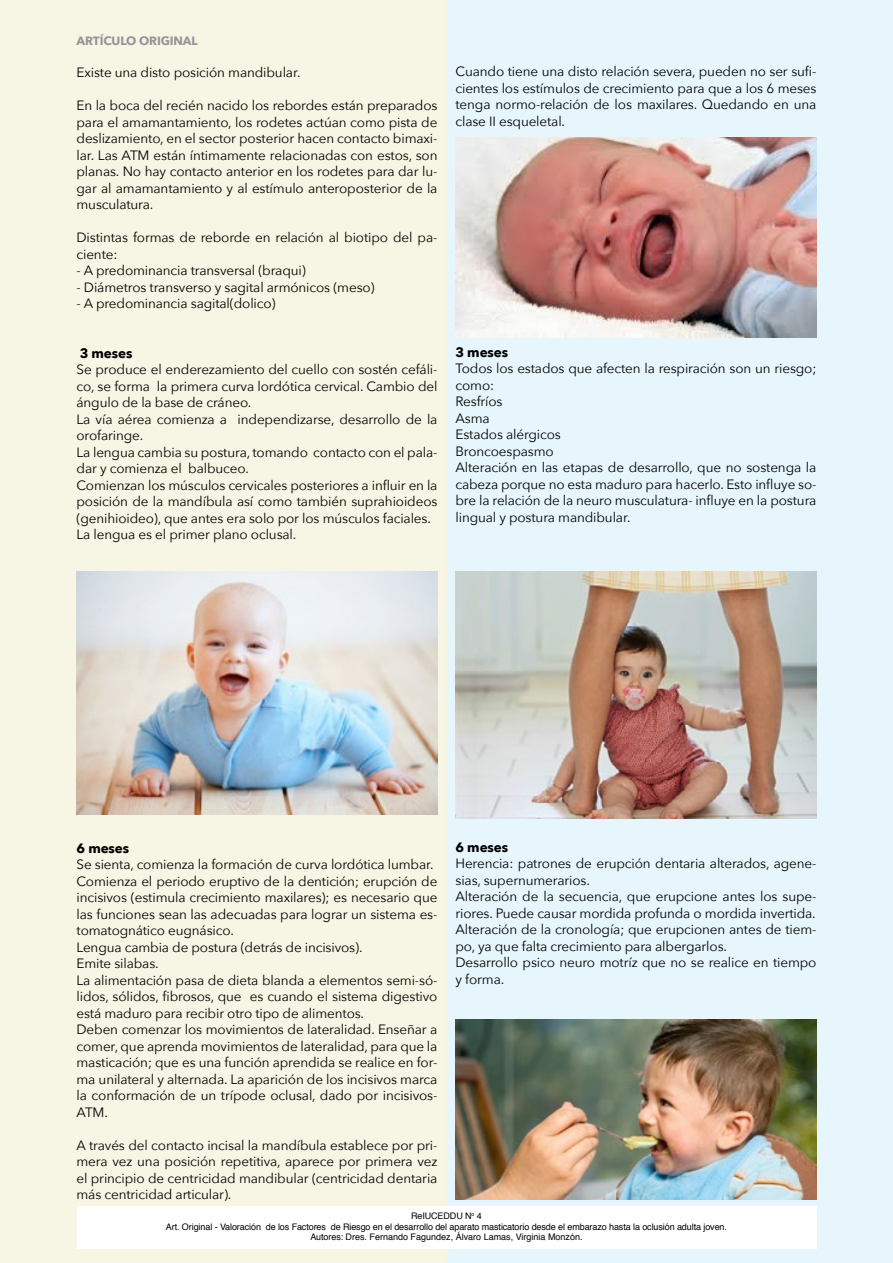
<style>
.page{position:relative;width:893px;height:1263px;background:#fff}
.page>*{position:absolute;margin:0;border:0;box-sizing:border-box;transform-origin:0 0}
.t1{font:13.5px/16.5px "Avenir Next";letter-spacing:-.01em;color:#000}
.t2{font:700 13.5px "Avenir Next";letter-spacing:-.01em;color:#000}
.t3{font:700 12px "Avenir Next";letter-spacing:-.01em;color:#939598}
.t4{font:9px/10.5px "Helvetica";letter-spacing:-.01em;color:#000;text-align:center}
</style>
<div class="page">
<div style="left:446px;top:0;width:447px;height:1263px;background:#e7f6fd"></div>
<div style="left:0;top:0;width:446px;height:1263px;background:#f7f5e4"></div>
<div style="left:77px;top:1207px;width:739px;height:42px;background:#fff"></div>
<img style="left:77px;top:572px;width:360px;height:242px">
<img style="left:455px;top:1019px;width:361px;height:180px">
<img style="left:455px;top:572px;width:361px;height:247px">
<img style="left:455px;top:138px;width:361px;height:200px">
<p class="t3" style="left:77px;top:30px;width:123px">ARTÍCULO ORIGINAL</p>
<p class="t1" style="left:77px;top:64px;width:226px">Existe una disto posición mandibular.</p>
<p class="t1" style="left:77px;top:97px;width:362px;text-align:justify">En la boca del recién nacido los rebordes están preparados para el amamantamiento, los rodetes actúan como pista de deslizamiento, en el sector posterior hacen contacto bimaxi&shy;lar. Las ATM están íntimamente relacionadas con estos, son planas. No hay contacto anterior en los rodetes para dar lu&shy;gar al amamantamiento y al estímulo anteroposterior de la musculatura.</p>
<p class="t1" style="left:77px;top:229px;width:362px">Distintas formas de reborde en relación al biotipo del pa&shy;ciente:</p>
<p class="t1" style="left:77px;top:262px;width:231px">- A predominancia transversal (braqui)</p>
<p class="t1" style="left:77px;top:278px;width:300px">- Diámetros transverso y sagital armónicos (meso)</p>
<p class="t1" style="left:77px;top:295px;width:201px">- A predominancia sagital(dolico)</p>
<p class="t2" style="left:80px;top:341px;width:54px">3 meses</p>
<p class="t1" style="left:77px;top:361px;width:362px">Se produce el enderezamiento del cuello con sostén cefáli&shy;co, se forma la primera curva lordótica cervical. Cambio del ángulo de la base de cráneo.<br>La vía aérea comienza a independizarse, desarrollo de la orofaringe.<br>La lengua cambia su postura, tomando contacto con el pala&shy;dar y comienza el balbuceo.<br>Comienzan los músculos cervicales posteriores a influir en la posición de la mandíbula así como también suprahioideos (genihioideo), que antes era solo por los músculos faciales.<br>La lengua es el primer plano oclusal.</p>
<p class="t1" style="left:455px;top:63px;width:362px;text-align:justify">Cuando tiene una disto relación severa, pueden no ser sufi&shy;cientes los estímulos de crecimiento para que a los 6 meses tenga normo-relación de los maxilares. Quedando en una clase II esqueletal.</p>
<p class="t2" style="left:455px;top:340px;width:54px">3 meses</p>
<p class="t1" style="left:455px;top:360px;width:362px">Todos los estados que afecten la respiración son un riesgo; como:<br>Resfríos<br>Asma<br>Estados alérgicos<br>Broncoespasmo<br>Alteración en las etapas de desarrollo, que no sostenga la cabeza porque no esta maduro para hacerlo. Esto influye so&shy;bre la relación de la neuro musculatura- influye en la postura lingual y postura mandibular.</p>
<p class="t2" style="left:77px;top:836px;width:54px">6 meses</p>
<p class="t1" style="left:77px;top:856px;width:362px">Se sienta, comienza la formación de curva lordótica lumbar.<br>Comienza el periodo eruptivo de la dentición; erupción de incisivos (estimula crecimiento maxilares); es necesario que las funciones sean las adecuadas para lograr un sistema es&shy;tomatognático eugnásico.<br>Lengua cambia de postura (detrás de incisivos).<br>Emite silabas.<br>La alimentación pasa de dieta blanda a elementos semi-só&shy;lidos, sólidos, fibrosos, que es cuando el sistema digestivo está maduro para recibir otro tipo de alimentos.<br>Deben comenzar los movimientos de lateralidad. Enseñar a comer, que aprenda movimientos de lateralidad, para que la masticación; que es una función aprendida se realice en for&shy;ma unilateral y alternada. La aparición de los incisivos marca la conformación de un trípode oclusal, dado por incisivos-ATM.</p>
<p class="t1" style="left:77px;top:1136px;width:362px;text-align:justify">A través del contacto incisal la mandíbula establece por pri&shy;mera vez una posición repetitiva, aparece por primera vez el principio de centricidad mandibular (centricidad dentaria más centricidad articular).</p>
<p class="t2" style="left:455px;top:835px;width:54px">6 meses</p>
<p class="t1" style="left:455px;top:855px;width:362px">Herencia: patrones de erupción dentaria alterados, agene&shy;sias, supernumerarios.<br>Alteración de la secuencia, que erupcione antes los supe&shy;riores. Puede causar mordida profunda o mordida invertida.<br>Alteración de la cronología; que erupcionen antes de tiem&shy;po, ya que falta crecimiento para albergarlos.<br>Desarrollo psico neuro motríz que no se realice en tiempo y forma.</p>
<p class="t4" style="left:166px;top:1211px;width:563px">ReIUCEDDU N<sup>o</sup> 4<br>Art. Original - Valoración de los Factores de Riesgo en el desarrollo del aparato masticatorio desde el embarazo hasta la oclusión adulta joven.<br>Autores: Dres. Fernando Fagundez, Álvaro Lamas, Virginia Monzón.</p>
</div>
